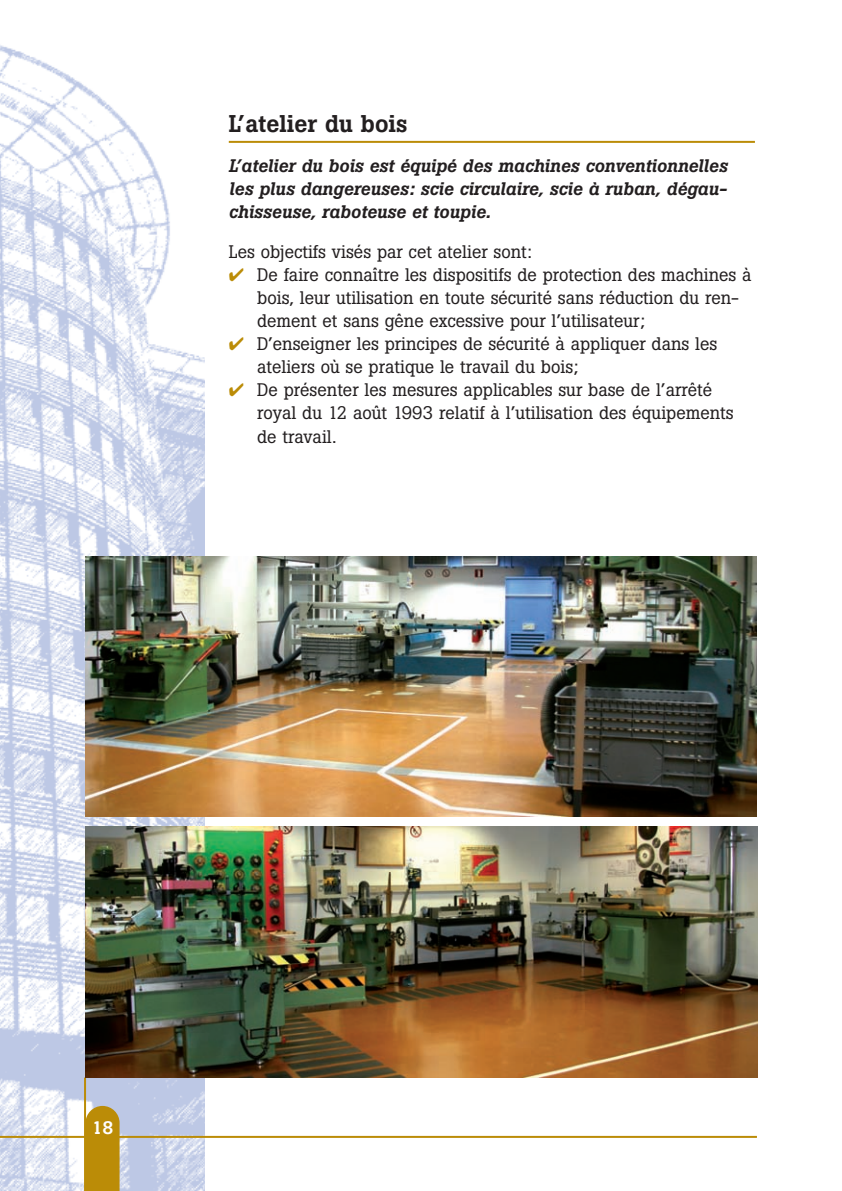
<style>
.page{position:relative;width:842px;height:1191px;background:#fff}
.page>*{position:absolute;margin:0;border:0;box-sizing:border-box;transform-origin:0 0}
.t1{font:500 24px "Boton";color:#231f20}
.t2{font:18px/23px "Boton";color:#231f20}
.t3{font:italic 500 18px/23px "Boton";color:#231f20;text-align:justify}
.t4{font:500 18px "Boton";color:#fff}
.s1{color:#bb8c07}
</style>
<div class="page">
<img style="left:0;top:45px;width:204px;height:1146px">
<svg style="left:86px;top:1106px;width:34px;height:85px;background:#bc9013"></svg>
<hr style="left:0;top:1135px;width:757px;height:2px;background:#bb8c07">
<hr style="left:84px;top:1077px;width:2px;height:114px;background:#bb8c07">
<hr style="left:229px;top:141px;width:526px;height:2px;background:#bb8c07">
<img style="left:85px;top:826px;width:673px;height:251px">
<img style="left:85px;top:557px;width:672px;height:259px">
<h1 class="t1" style="left:229px;top:115px;width:180px">L’atelier du bois</h1>
<p class="t3" style="left:229px;top:156px;width:500px">L’atelier du bois est équipé des machines conventionnelles les plus dangereuses: scie circulaire, scie à ruban, dégau&shy;chisseuse, raboteuse et toupie.</p>
<p class="t2" style="left:229px;top:242px;width:305px">Les objectifs visés par cet atelier sont:</p>
<p class="t2" style="left:257px;top:265px;width:496px;text-indent:-28px"><span class="s1">✔</span> De faire connaître les dispositifs de protection des machines à bois, leur utilisation en toute sécurité sans réduction du ren&shy;dement et sans gêne excessive pour l’utilisateur;</p>
<p class="t2" style="left:257px;top:334px;width:462px;text-indent:-28px"><span class="s1">✔</span> D’enseigner les principes de sécurité à appliquer dans les ateliers où se pratique le travail du bois;</p>
<p class="t2" style="left:257px;top:380px;width:478px;text-indent:-28px"><span class="s1">✔</span> De présenter les mesures applicables sur base de l’arrêté royal du 12 août 1993 relatif à l’utilisation des équipements de travail.</p>
<p class="t4" style="left:92px;top:1121px;width:23px">18</p>
</div>
